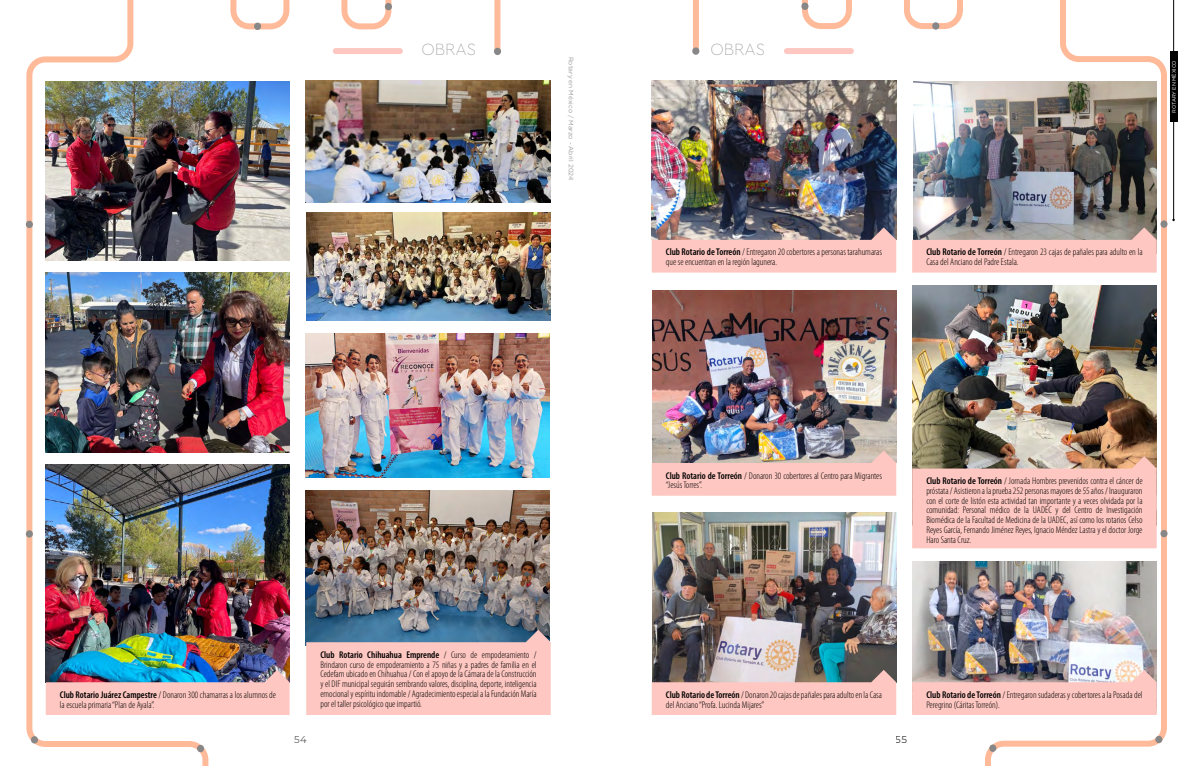
<style>
.page{position:relative;width:1202px;height:766px;background:#fff}
.page>*{position:absolute;margin:0;border:0;box-sizing:border-box;transform-origin:0 0}
.t1{font:100 17px "Cera Pro";color:#9d9d9c}
.t2{font:10px "Montserrat";color:#000}
.t3{font:300 condensed 9.8px/9.8px "Myriad Pro";color:#000}
.t4{font:6.5px "Gotham Rounded";color:#9d9d9c}
.t5{font:5px "Gotham HTF";color:#fff}
.s1{font-weight:600}
</style>
<div class="page">
<hr style="left:1173px;top:0;width:1px;height:220px;background:#000">
<div style="left:1170px;top:51px;width:7px;height:70px;background:#000"></div>
<img style="left:652px;top:512px;width:41px;height:157px">
<img style="left:500px;top:490px;width:50px;height:139px">
<img style="left:26px;top:0;width:474px;height:765px">
<div style="left:494px;top:48px;width:7px;height:7px;background:#878787;border-radius:50%"></div>
<div style="left:385px;top:3px;width:7px;height:7px;background:#878787;border-radius:50%"></div>
<div style="left:254px;top:23px;width:7px;height:7px;background:#878787;border-radius:50%"></div>
<div style="left:26px;top:221px;width:7px;height:7px;background:#878787;border-radius:50%"></div>
<div style="left:26px;top:530px;width:7px;height:7px;background:#878787;border-radius:50%"></div>
<div style="left:197px;top:744px;width:7px;height:8px;background:#878787;border-radius:50%"></div>
<div style="left:31px;top:736px;width:7px;height:7px;background:#878787;border-radius:50%"></div>
<img style="left:693px;top:0;width:474px;height:765px">
<div style="left:692px;top:47px;width:7px;height:8px;background:#878787;border-radius:50%"></div>
<div style="left:801px;top:3px;width:7px;height:7px;background:#878787;border-radius:50%"></div>
<div style="left:932px;top:22px;width:7px;height:8px;background:#878787;border-radius:50%"></div>
<div style="left:1160px;top:220px;width:7px;height:8px;background:#878787;border-radius:50%"></div>
<div style="left:1160px;top:529px;width:7px;height:8px;background:#878787;border-radius:50%"></div>
<div style="left:989px;top:744px;width:7px;height:7px;background:#878787;border-radius:50%"></div>
<div style="left:1155px;top:735px;width:7px;height:8px;background:#878787;border-radius:50%"></div>
<div style="left:333px;top:48px;width:70px;height:6px;background:#fec7c1;border-radius:3px"></div>
<img style="left:46px;top:669px;width:244px;height:45px">
<svg style="left:306px;top:629px;width:245px;height:85px;background:#e1baba"></svg>
<div style="left:784px;top:48px;width:70px;height:6px;background:#fec7c1;border-radius:3px"></div>
<img style="left:46px;top:81px;width:244px;height:179px">
<img style="left:46px;top:272px;width:244px;height:180px">
<img style="left:306px;top:212px;width:244px;height:108px">
<img style="left:306px;top:333px;width:244px;height:144px">
<img style="left:306px;top:80px;width:245px;height:122px">
<img style="left:652px;top:80px;width:244px;height:147px">
<svg style="left:652px;top:227px;width:244px;height:45px;background:#dbb1af"></svg>
<svg style="left:912px;top:227px;width:245px;height:45px;background:#e2bab5"></svg>
<svg style="left:912px;top:456px;width:245px;height:92px;background:#f1bfb6"></svg>
<img style="left:652px;top:291px;width:244px;height:159px">
<svg style="left:652px;top:450px;width:244px;height:45px;background:#e3bab5"></svg>
<svg style="left:652px;top:669px;width:244px;height:45px;background:#dcb5b0"></svg>
<img style="left:912px;top:669px;width:245px;height:45px">
<h1 class="t1" style="left:421px;top:38px;width:56px">OBRAS</h1>
<p class="t4" style="left:576px;top:57px;width:125px;rotate:90deg">Rotary en México / Marzo - Abril 2024</p>
<h1 class="t1" style="left:710px;top:38px;width:56px">OBRAS</h1>
<p class="t5" style="left:1171px;top:113px;width:54px;rotate:-90deg">ROTARY EN MÉXICO</p>
<p class="t3" style="left:666px;top:247px;width:218px"><span class="s1">Club Rotario de Torreón</span> / Entregaron 20 cobertores a personas tarahumaras que se encuentran en la región lagunera.</p>
<p class="t3" style="left:926px;top:247px;width:218px"><span class="s1">Club Rotario de Torreón</span> / Entregaron 23 cajas de pañales para adulto en la<br>Casa del Anciano del Padre Estala.</p>
<p class="t3" style="left:666px;top:470px;width:218px"><span class="s1">Club Rotario de Torreón</span> / Donaron 30 cobertores al Centro para Migrantes “Jesús Torres”.</p>
<p class="t3" style="left:926px;top:476px;width:218px;text-align:justify"><span class="s1">Club Rotario de Torreón</span> / Jornada Hombres prevenidos contra el cáncer de próstata / Asistieron a la prueba 252 personas mayores de 55 años / Inauguraron con el corte de listón esta actividad tan importante y a veces olvidada por la comunidad: Personal médico de la UADEC y del Centro de Investigación Biomédica de la Facultad de Medicina de la UADEC, así como los rotarios Celso Reyes García, Fernando Jiménez Reyes, Ignacio Méndez Lastra y el doctor Jorge Haro Santa Cruz.</p>
<p class="t3" style="left:60px;top:689px;width:218px"><span class="s1">Club Rotario Juárez Campestre</span> / Donaron 300 chamarras a los alumnos de la escuela primaria “Plan de Ayala”.</p>
<p class="t3" style="left:320px;top:649px;width:218px;text-align:justify"><span class="s1">Club Rotario Chihuahua Emprende</span> / Curso de empoderamiento / Brindaron curso de empoderamiento a 75 niñas y a padres de familia en el Cedefam ubicado en Chihuahua / Con el apoyo de la Cámara de la Construcción y el DIF municipal seguirán sembrando valores, disciplina, deporte, inteligencia emocional y espíritu indomable / Agradecimiento especial a la Fundación María por el taller psicológico que impartió.</p>
<p class="t3" style="left:666px;top:689px;width:218px"><span class="s1">Club Rotario de Torreón</span> / Donaron 20 cajas de pañales para adulto en la Casa del Anciano “Profa. Lucinda Mijares”</p>
<p class="t3" style="left:926px;top:689px;width:218px"><span class="s1">Club Rotario de Torreón</span> / Entregaron sudaderas y cobertores a la Posada del<br>Peregrino (Cáritas Torreón).</p>
<p class="t2" style="left:294px;top:732px;width:14px">54</p>
<p class="t2" style="left:896px;top:732px;width:13px">55</p>
</div>
